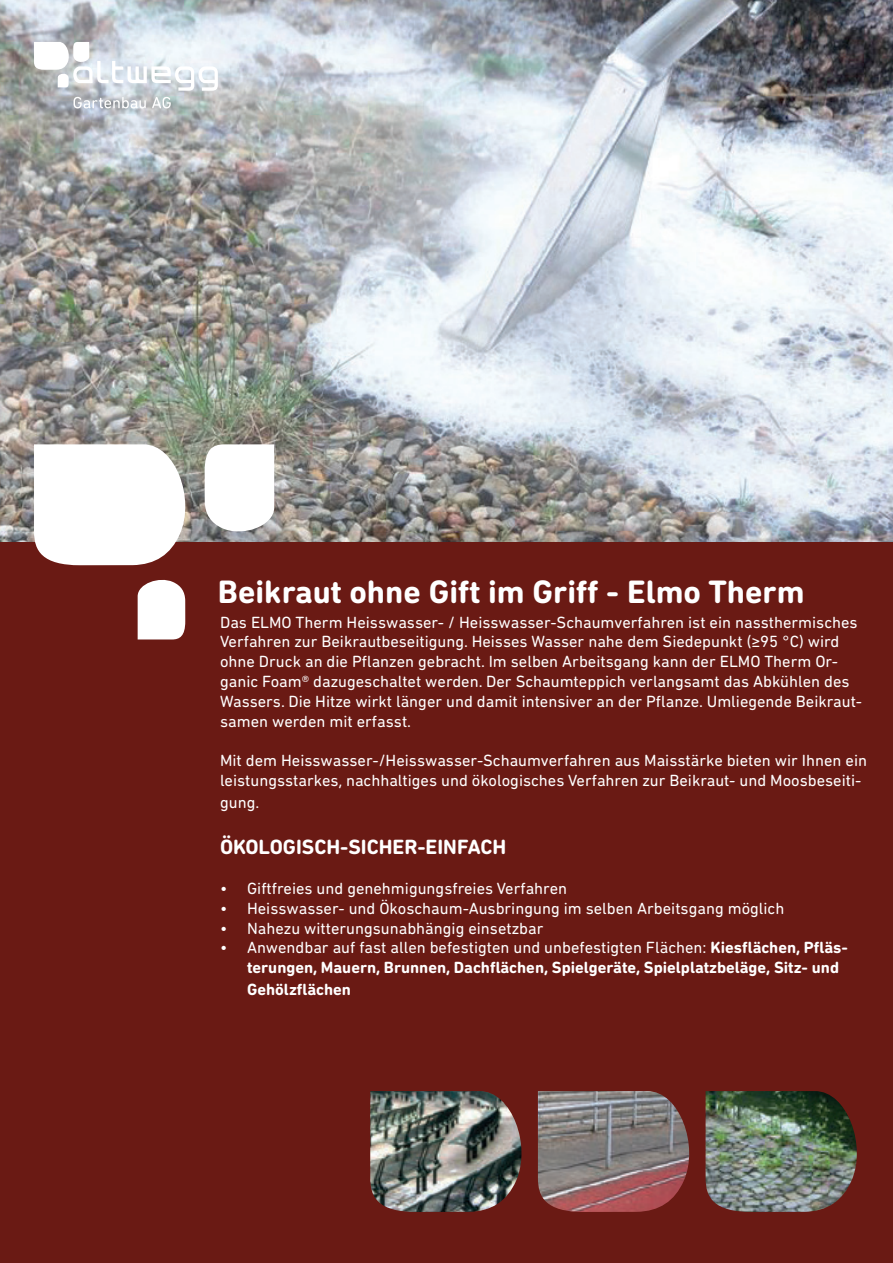
<style>
.page{position:relative;width:893px;height:1263px;background:#6a1a14}
.page>*{position:absolute;margin:0;border:0;box-sizing:border-box;transform-origin:0 0}
.t1{font:700 33px "DIN Next Rounded LT Pro";color:#fff}
.t2{font:700 21px "DIN Next Rounded LT Pro";color:#fff}
.t3{font:16.5px/19.8px "DIN Next Rounded LT Pro";color:#fff}
.t4{font:700 16.5px/19.8px "DIN Next Rounded LT Pro";color:#fff}
.s1{font-weight:400}
</style>
<div class="page">
<img style="left:0;top:0;width:893px;height:542px">
<svg style="left:34px;top:42px;width:184px;height:49px;background:#e1e5e9"></svg>
<svg style="left:73px;top:97px;width:73px;height:11px"></svg>
<svg style="left:152px;top:97px;width:19px;height:11px"></svg>
<svg style="left:34px;top:444px;width:161px;height:121px;background:#eeeae8"></svg>
<svg style="left:205px;top:444px;width:69px;height:93px;background:#efefef"></svg>
<svg style="left:138px;top:579px;width:47px;height:60px;background:#f2ebea"></svg>
<img style="left:370px;top:1091px;width:152px;height:121px">
<img style="left:538px;top:1091px;width:152px;height:121px">
<img style="left:706px;top:1091px;width:151px;height:121px">
<h1 class="t1" style="left:218px;top:572px;width:588px">Beikraut ohne Gift im Griff - Elmo Therm</h1>
<p class="t3" style="left:220px;top:612px;width:643px">Das ELMO Therm Heisswasser- / Heisswasser-Schaumverfahren ist ein nassthermisches Verfahren zur Beikrautbeseitigung. Heisses Wasser nahe dem Siedepunkt (≥95 °C) wird ohne Druck an die Pflanzen gebracht. Im selben Arbeitsgang kann der ELMO Therm Or&shy;ganic Foam® dazugeschaltet werden. Der Schaumteppich verlangsamt das Abkühlen des Wassers. Die Hitze wirkt länger und damit intensiver an der Pflanze. Umliegende Beikraut&shy;samen werden mit erfasst.</p>
<p class="t3" style="left:220px;top:750px;width:648px">Mit dem Heisswasser-/Heisswasser-Schaumverfahren aus Maisstärke bieten wir Ihnen ein leistungsstarkes, nachhaltiges und ökologisches Verfahren zur Beikraut- und Moosbeseiti-</p>
<p class="t3" style="left:220px;top:792px;width:41px">gung.</p>
<p class="t2" style="left:220px;top:835px;width:288px">ÖKOLOGISCH-SICHER-EINFACH</p>
<p class="t3" style="left:220px;top:878px;width:349px">• Giftfreies und genehmigungsfreies Verfahren</p>
<p class="t3" style="left:220px;top:898px;width:566px">• Heisswasser- und Ökoschaum-Ausbringung im selben Arbeitsgang möglich</p>
<p class="t3" style="left:220px;top:918px;width:325px">• Nahezu witterungsunabhängig einsetzbar</p>
<p class="t4" style="left:247px;top:938px;width:602px;text-indent:-27px"><span class="s1">• Anwendbar auf fast allen befestigten und unbefestigten Flächen:</span> Kiesflächen, Pfläs&shy;terungen, Mauern, Brunnen, Dachflächen, Spielgeräte, Spielplatzbeläge, Sitz- und</p>
<p class="t4" style="left:247px;top:979px;width:105px">Gehölzflächen</p>
</div>
